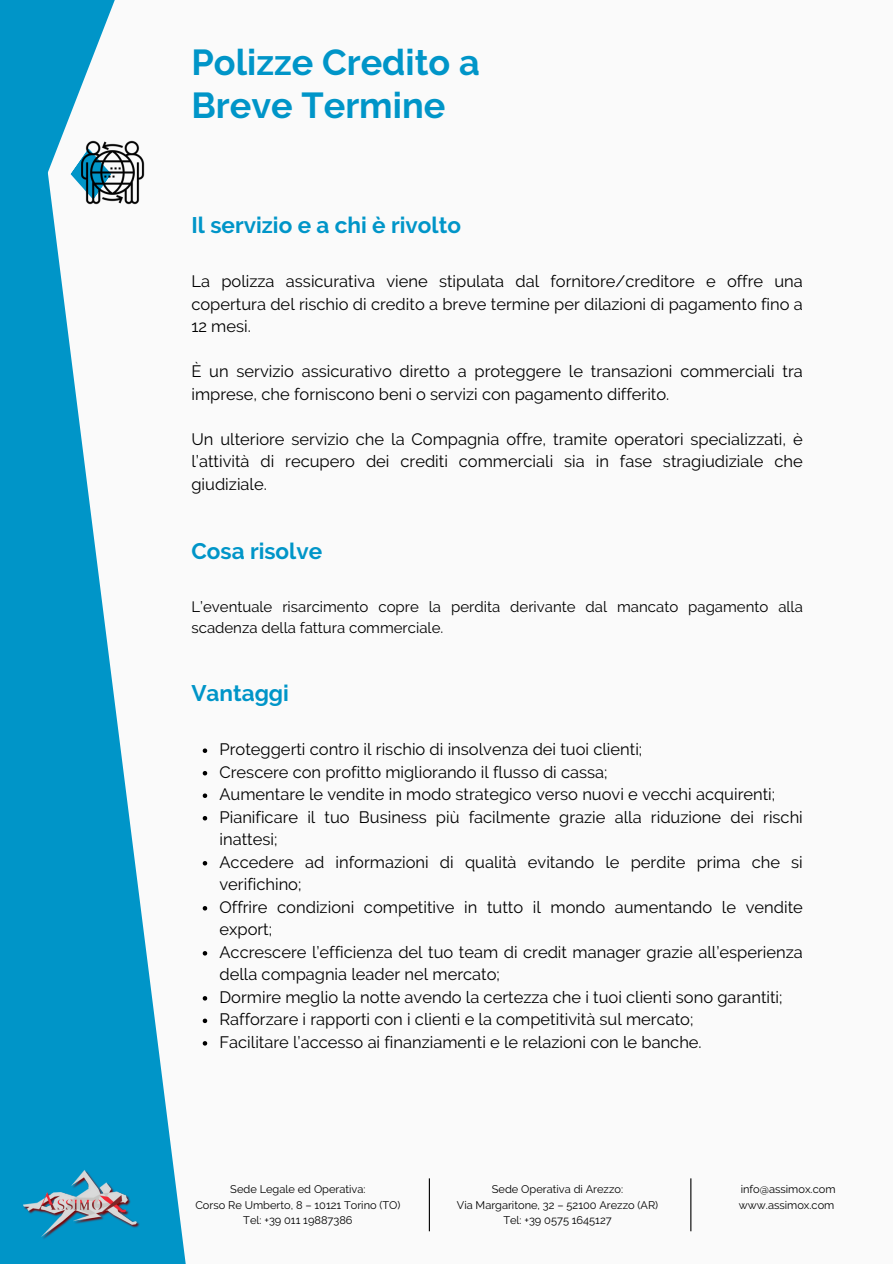
<style>
.page{position:relative;width:893px;height:1264px;background:#fff}
.page>*{position:absolute;margin:0;border:0;box-sizing:border-box;transform-origin:0 0}
.t1{font:700 36px/42.8px "Raleway";color:#0095c8}
.t2{font:700 22.5px "Raleway";color:#0095c8}
.t3{font:16.5px/22.5px "Raleway";color:#000}
.t4{font:15px/20.2px "Raleway";color:#000}
.t5{font:11.1px/15.3px "Raleway";color:#000;text-align:center}
</style>
<div class="page">
<div style="left:0;top:0;width:892px;height:1263px;background:#fafafa"></div>
<svg style="left:0;top:163px;width:204px;height:1100px;fill:#0095c8"></svg>
<svg style="left:203px;top:748px;width:4px;height:5px"></svg>
<svg style="left:203px;top:771px;width:4px;height:4px"></svg>
<svg style="left:203px;top:793px;width:4px;height:5px"></svg>
<svg style="left:203px;top:816px;width:4px;height:4px"></svg>
<svg style="left:203px;top:861px;width:4px;height:4px"></svg>
<svg style="left:203px;top:906px;width:4px;height:4px"></svg>
<svg style="left:203px;top:951px;width:4px;height:4px"></svg>
<svg style="left:203px;top:996px;width:4px;height:4px"></svg>
<svg style="left:203px;top:1018px;width:4px;height:5px"></svg>
<svg style="left:203px;top:1041px;width:4px;height:4px"></svg>
<hr style="left:429px;top:1178px;width:1px;height:53px;background:#000">
<hr style="left:690px;top:1178px;width:1px;height:53px;background:#000">
<img style="left:21px;top:1169px;width:120px;height:71px">
<svg style="left:0;top:0;width:115px;height:200px"></svg>
<img style="left:81px;top:140px;width:63px;height:64px">
<h3 class="t1" style="left:191px;top:41px;width:290px">Polizze Credito a<br>Breve Termine</h3>
<h1 class="t2" style="left:191px;top:212px;width:271px">Il servizio e a chi è rivolto</h1>
<h2 class="t3" style="left:191px;top:270px;width:613px;text-align:justify">La polizza assicurativa viene stipulata dal fornitore/creditore e offre una copertura del rischio di credito a breve termine per dilazioni di pagamento fino a 12 mesi.</h2>
<h3 class="t3" style="left:191px;top:360px;width:613px">È un servizio assicurativo diretto a proteggere le transazioni commerciali tra imprese, che forniscono beni o servizi con pagamento differito.</h3>
<h3 class="t3" style="left:191px;top:427px;width:613px;text-align:justify">Un ulteriore servizio che la Compagnia offre, tramite operatori specializzati, è l’attività di recupero dei crediti commerciali sia in fase stragiudiziale che giudiziale.</h3>
<h3 class="t2" style="left:191px;top:538px;width:132px">Cosa risolve</h3>
<h2 class="t4" style="left:191px;top:597px;width:613px">L’eventuale risarcimento copre la perdita derivante dal mancato pagamento alla scadenza della fattura commerciale.</h2>
<h3 class="t2" style="left:191px;top:680px;width:99px">Vantaggi</h3>
<h2 class="t3" style="left:219px;top:738px;width:424px">Proteggerti contro il rischio di insolvenza dei tuoi clienti;</h2>
<h3 class="t3" style="left:219px;top:760px;width:389px">Crescere con profitto migliorando il flusso di cassa;</h3>
<h3 class="t3" style="left:219px;top:783px;width:557px">Aumentare le vendite in modo strategico verso nuovi e vecchi acquirenti;</h3>
<h3 class="t3" style="left:219px;top:805px;width:585px">Pianificare il tuo Business più facilmente grazie alla riduzione dei rischi inattesi;</h3>
<h3 class="t3" style="left:219px;top:850px;width:585px">Accedere ad informazioni di qualità evitando le perdite prima che si verifichino;</h3>
<h3 class="t3" style="left:219px;top:895px;width:585px">Offrire condizioni competitive in tutto il mondo aumentando le vendite export;</h3>
<h3 class="t3" style="left:219px;top:940px;width:585px">Accrescere l’efficienza del tuo team di credit manager grazie all’esperienza della compagnia leader nel mercato;</h3>
<h3 class="t3" style="left:219px;top:985px;width:564px">Dormire meglio la notte avendo la certezza che i tuoi clienti sono garantiti;</h3>
<h3 class="t3" style="left:219px;top:1008px;width:475px">Rafforzare i rapporti con i clienti e la competitività sul mercato;</h3>
<h3 class="t3" style="left:219px;top:1030px;width:483px">Facilitare l’accesso ai finanziamenti e le relazioni con le banche.</h3>
<p class="t5" style="left:230px;top:1181px;width:137px">Sede Legale ed Operativa:</p>
<p class="t5" style="left:195px;top:1196px;width:207px">Corso Re Umberto, 8 – 10121 Torino (TO)</p>
<p class="t5" style="left:243px;top:1212px;width:111px">Tel: +39 011 19887386</p>
<p class="t5" style="left:492px;top:1181px;width:133px">Sede Operativa di Arezzo:</p>
<p class="t5" style="left:457px;top:1196px;width:203px">Via Margaritone, 32 – 52100 Arezzo (AR)<br>Tel: +39 0575 1645127</p>
<p class="t5" style="left:740px;top:1181px;width:96px">info@assimox.com</p>
<p class="t5" style="left:739px;top:1196px;width:97px">www.assimox.com</p>
</div>
